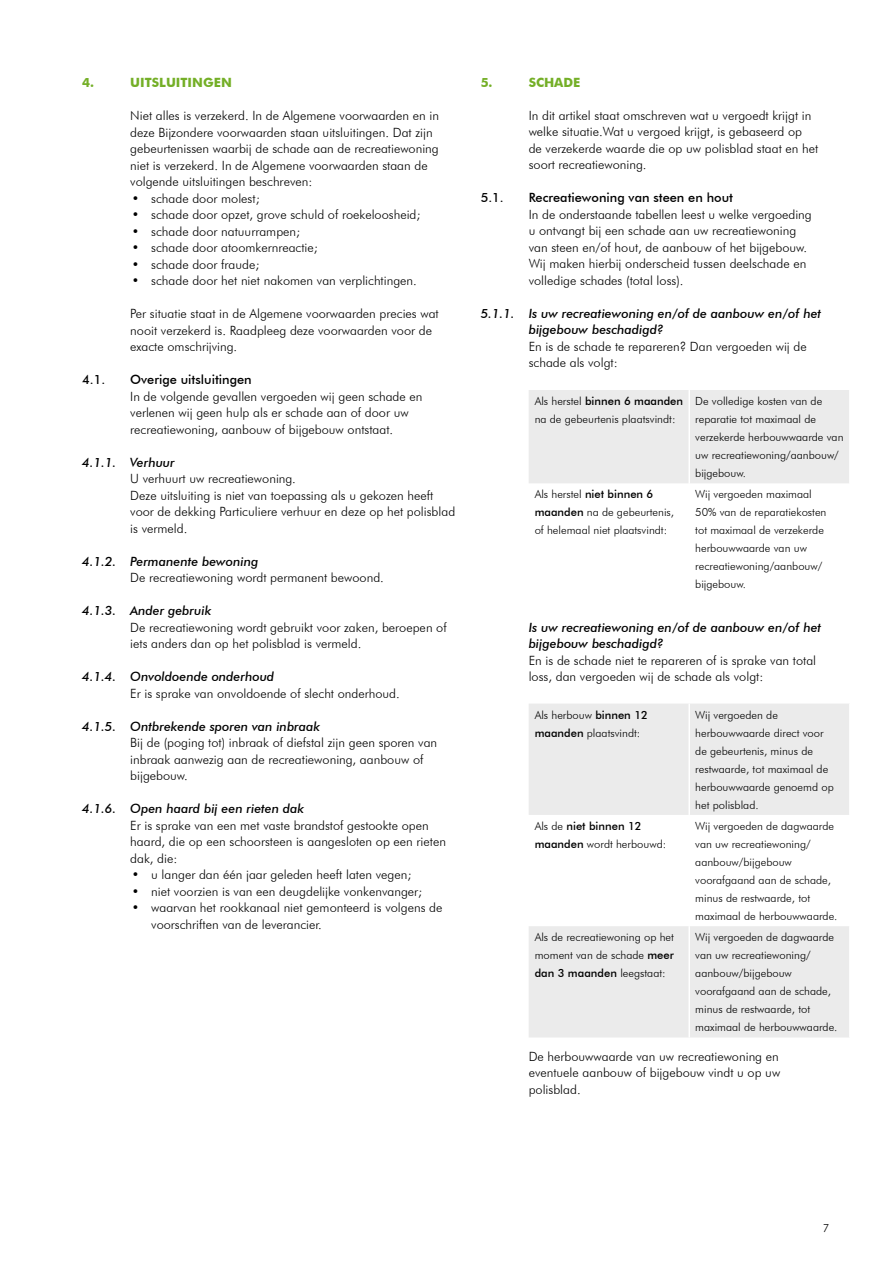
<style>
.page{position:relative;width:893px;height:1263px;background:#fff}
.page>*{position:absolute;margin:0;border:0;box-sizing:border-box;transform-origin:0 0}
.t1{font:300 12.75px/16.5px "Futura BT";color:#000}
.t2{font:italic 500 12.75px/16.5px "Futura BT";color:#000}
.t3{font:500 12.75px "Futura BT";color:#000}
.t4{font:700 12.75px "Futura BT";color:#74af27}
.t5{font:300 11.25px/18px "Futura BT";color:#000}
.s1{font-weight:500}
</style>
<div class="page">
<div style="left:529px;top:390px;width:320px;height:93px;background:#ebebeb"></div>
<hr style="left:688px;top:390px;width:2px;height:93px;background:#fff">
<svg style="left:529px;top:704px;width:320px;height:333px;fill:#ebebeb"></svg>
<hr style="left:688px;top:704px;width:2px;height:111px;background:#fff">
<hr style="left:688px;top:815px;width:2px;height:111px;background:#fff">
<hr style="left:688px;top:926px;width:2px;height:111px;background:#fff">
<p class="t4" style="left:82px;top:75px;width:13px">4.</p>
<p class="t4" style="left:130px;top:75px;width:103px">UITSLUITINGEN</p>
<p class="t1" style="left:130px;top:107px;width:310px">Niet alles is verzekerd. In de Algemene voorwaarden en in deze Bijzondere voorwaarden staan uitsluitingen. Dat zijn gebeurtenissen waarbij de schade aan de recreatiewoning niet is verzekerd. In de Algemene voorwaarden staan de volgende uitsluitingen beschreven:</p>
<p class="t1" style="left:132px;top:190px;width:129px">• schade door molest;</p>
<p class="t1" style="left:132px;top:206px;width:290px">• schade door opzet, grove schuld of roekeloosheid;</p>
<p class="t1" style="left:132px;top:223px;width:170px">• schade door natuurrampen;</p>
<p class="t1" style="left:132px;top:239px;width:188px">• schade door atoomkernreactie;</p>
<p class="t1" style="left:132px;top:256px;width:129px">• schade door fraude;</p>
<p class="t1" style="left:132px;top:272px;width:287px">• schade door het niet nakomen van verplichtingen.</p>
<p class="t1" style="left:130px;top:305px;width:310px">Per situatie staat in de Algemene voorwaarden precies wat nooit verzekerd is. Raadpleeg deze voorwaarden voor de exacte omschrijving.</p>
<p class="t3" style="left:82px;top:372px;width:25px">4.1.</p>
<p class="t3" style="left:130px;top:372px;width:123px">Overige uitsluitingen</p>
<p class="t1" style="left:130px;top:388px;width:294px">In de volgende gevallen vergoeden wij geen schade en verlenen wij geen hulp als er schade aan of door uw recreatiewoning, aanbouw of bijgebouw ontstaat.</p>
<p class="t2" style="left:82px;top:454px;width:94px">4.1.1. Verhuur</p>
<p class="t1" style="left:130px;top:470px;width:326px">U verhuurt uw recreatiewoning.<br>Deze uitsluiting is niet van toepassing als u gekozen heeft voor de dekking Particuliere verhuur en deze op het polisblad is vermeld.</p>
<p class="t2" style="left:82px;top:553px;width:178px">4.1.2. Permanente bewoning</p>
<p class="t1" style="left:130px;top:569px;width:255px">De recreatiewoning wordt permanent bewoond.</p>
<p class="t2" style="left:82px;top:602px;width:131px">4.1.3. Ander gebruik</p>
<p class="t1" style="left:130px;top:619px;width:318px">De recreatiewoning wordt gebruikt voor zaken, beroepen of iets anders dan op het polisblad is vermeld.</p>
<p class="t2" style="left:82px;top:668px;width:194px">4.1.4. Onvoldoende onderhoud</p>
<p class="t1" style="left:130px;top:685px;width:271px">Er is sprake van onvoldoende of slecht onderhoud.</p>
<p class="t2" style="left:82px;top:718px;width:239px">4.1.5. Ontbrekende sporen van inbraak</p>
<p class="t1" style="left:130px;top:734px;width:308px">Bij de (poging tot) inbraak of diefstal zijn geen sporen van inbraak aanwezig aan de recreatiewoning, aanbouw of bijgebouw.</p>
<p class="t2" style="left:82px;top:800px;width:223px">4.1.6. Open haard bij een rieten dak</p>
<p class="t1" style="left:130px;top:817px;width:317px">Er is sprake van een met vaste brandstof gestookte open haard, die op een schoorsteen is aangesloten op een rieten dak, die:</p>
<p class="t1" style="left:132px;top:866px;width:281px">• u langer dan één jaar geleden heeft laten vegen;</p>
<p class="t1" style="left:132px;top:883px;width:292px">• niet voorzien is van een deugdelijke vonkenvanger;</p>
<p class="t1" style="left:151px;top:899px;width:293px;text-indent:-19px">• waarvan het rookkanaal niet gemonteerd is volgens de voorschriften van de leverancier.</p>
<p class="t4" style="left:481px;top:75px;width:13px">5.</p>
<p class="t4" style="left:529px;top:75px;width:53px">SCHADE</p>
<p class="t1" style="left:529px;top:107px;width:291px">In dit artikel staat omschreven wat u vergoedt krijgt in welke situatie.Wat u vergoed krijgt, is gebaseerd op de verzekerde waarde die op uw polisblad staat en het soort recreatiewoning.</p>
<p class="t3" style="left:481px;top:190px;width:25px">5.1.</p>
<p class="t3" style="left:529px;top:190px;width:206px">Recreatiewoning van steen en hout</p>
<p class="t1" style="left:529px;top:206px;width:285px">In de onderstaande tabellen leest u welke vergoeding u ontvangt bij een schade aan uw recreatiewoning van steen en/of hout, de aanbouw of het bijgebouw.<br>Wij maken hierbij onderscheid tussen deelschade en volledige schades (total loss).</p>
<p class="t2" style="left:529px;top:305px;width:294px;text-indent:-48px">5.1.1. Is uw recreatiewoning en/of de aanbouw en/of het bijgebouw beschadigd?</p>
<p class="t1" style="left:529px;top:338px;width:280px">En is de schade te repareren? Dan vergoeden wij de schade als volgt:</p>
<p class="t5" style="left:535px;top:392px;width:150px">Als herstel <span class="s1">binnen 6 maanden </span>na de gebeurtenis plaatsvindt:</p>
<p class="t5" style="left:695px;top:392px;width:150px">De volledige kosten van de reparatie tot maximaal de verzekerde herbouwwaarde van uw recreatiewoning/aanbouw/ bijgebouw.</p>
<p class="t5" style="left:535px;top:485px;width:141px">Als herstel <span class="s1">niet binnen 6 maanden</span> na de gebeurtenis, of helemaal niet plaatsvindt:</p>
<p class="t5" style="left:695px;top:485px;width:133px">Wij vergoeden maximaal<br>50% van de reparatiekosten tot maximaal de verzekerde herbouwwaarde van uw recreatiewoning/aanbouw/ bijgebouw.</p>
<p class="t2" style="left:529px;top:619px;width:294px">Is uw recreatiewoning en/of de aanbouw en/of het bijgebouw beschadigd?</p>
<p class="t1" style="left:529px;top:652px;width:289px">En is de schade niet te repareren of is sprake van total loss, dan vergoeden wij de schade als volgt:</p>
<p class="t5" style="left:535px;top:705px;width:115px">Als herbouw <span class="s1">binnen 12 maanden</span> plaatsvindt:</p>
<p class="t5" style="left:695px;top:705px;width:140px">Wij vergoeden de herbouwwaarde direct voor de gebeurtenis, minus de restwaarde, tot maximaal de herbouwwaarde genoemd op het polisblad.</p>
<p class="t5" style="left:535px;top:817px;width:133px">Als de <span class="s1">niet binnen 12 maanden</span> wordt herbouwd:</p>
<p class="t5" style="left:695px;top:817px;width:144px">Wij vergoeden de dagwaarde van uw recreatiewoning/ aanbouw/bijgebouw voorafgaand aan de schade, minus de restwaarde, tot maximaal de herbouwwaarde.</p>
<p class="t5" style="left:535px;top:928px;width:141px;text-align:justify">Als de recreatiewoning op het moment van de schade <span class="s1">meer dan 3 maanden</span> leegstaat:</p>
<p class="t5" style="left:695px;top:928px;width:144px">Wij vergoeden de dagwaarde van uw recreatiewoning/ aanbouw/bijgebouw voorafgaand aan de schade, minus de restwaarde, tot maximaal de herbouwwaarde.</p>
<p class="t1" style="left:529px;top:1048px;width:253px;text-align:justify">De herbouwwaarde van uw recreatiewoning en eventuele aanbouw of bijgebouw vindt u op uw polisblad.</p>
<p class="t5" style="left:823px;top:1219px;width:8px">7</p>
</div>
